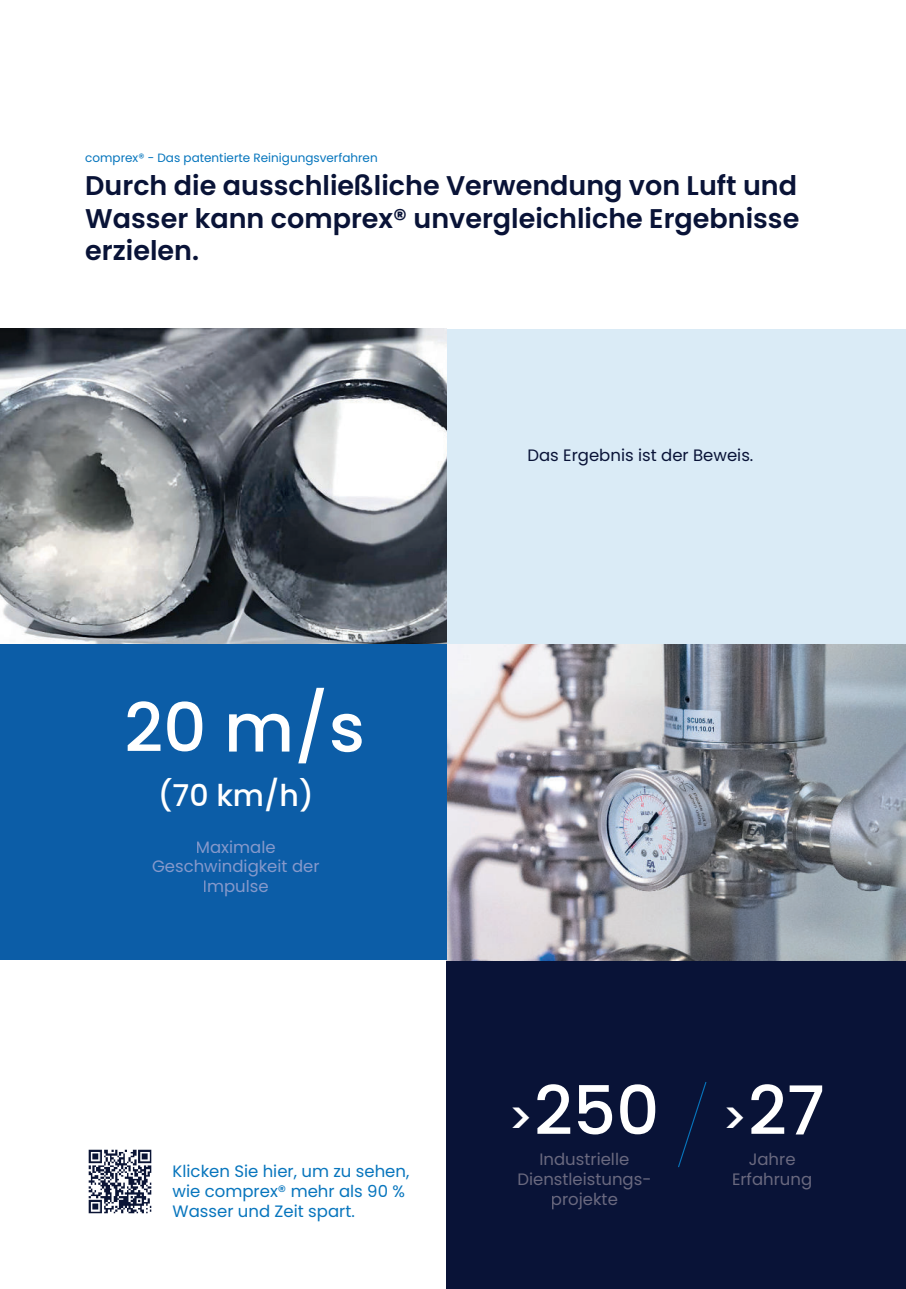
<style>
.page{position:relative;width:906px;height:1289px;background:#fff}
.page>*{position:absolute;margin:0;border:0;box-sizing:border-box;transform-origin:0 0}
.t1{font:500 67.5px "Poppins";color:#fff}
.t2{font:500 30px "Poppins";color:#fff}
.t3{font:600 27px/32.4px "Poppins";color:#091337;text-align:justify}
.t4{font:16.5px/19.8px "Poppins";color:#0775bd}
.t5{font:16.5px/19.8px "Poppins";color:#6a697f;text-align:center}
.t6{font:16.5px/19.8px "Poppins";color:#8699cb;text-align:center}
.t7{font:16.5px "Poppins";color:#091337}
.t8{font:12px "Poppins";color:#0575bd}
.s1{font-size:45px}
</style>
<div class="page">
<div style="left:446px;top:960px;width:460px;height:328px;background:#091337"></div>
<svg style="left:678px;top:1082px;width:29px;height:86px"></svg>
<div style="left:446px;top:329px;width:460px;height:315px;background:#daebf6"></div>
<img style="left:447px;top:644px;width:459px;height:316px">
<img style="left:0;top:329px;width:446px;height:315px">
<div style="left:0;top:644px;width:446px;height:316px;background:#0c5da7"></div>
<img style="left:88px;top:1149px;width:64px;height:65px">
<p class="t8" style="left:85px;top:150px;width:294px">comprex® - Das patentierte Reinigungsverfahren</p>
<p class="t3" style="left:85px;top:172px;width:715px">Durch die ausschließliche Verwendung von Luft und Wasser kann comprex® unvergleichliche Ergebnisse erzielen.</p>
<h1 class="t1" style="left:124px;top:687px;width:242px">20 m/s</h1>
<p class="t2" style="left:158px;top:777px;width:158px">(70 km/h)</p>
<p class="t6" style="left:152px;top:837px;width:169px">Maximale<br>Geschwindigkeit der<br>Impulse</p>
<p class="t7" style="left:527px;top:445px;width:227px">Das Ergebnis ist der Beweis.</p>
<h1 class="t1" style="left:507px;top:1070px;width:319px"><span class="s1">&gt;</span>250 <span class="s1">&gt;</span>27</h1>
<p class="t4" style="left:173px;top:1161px;width:238px">Klicken Sie hier, um zu sehen, wie comprex® mehr als 90 %<br>Wasser und Zeit spart.</p>
<p class="t5" style="left:517px;top:1149px;width:136px">Industrielle<br>Dienstleistungs&shy;projekte</p>
<p class="t5" style="left:732px;top:1149px;width:82px">Jahre<br>Erfahrung</p>
</div>
